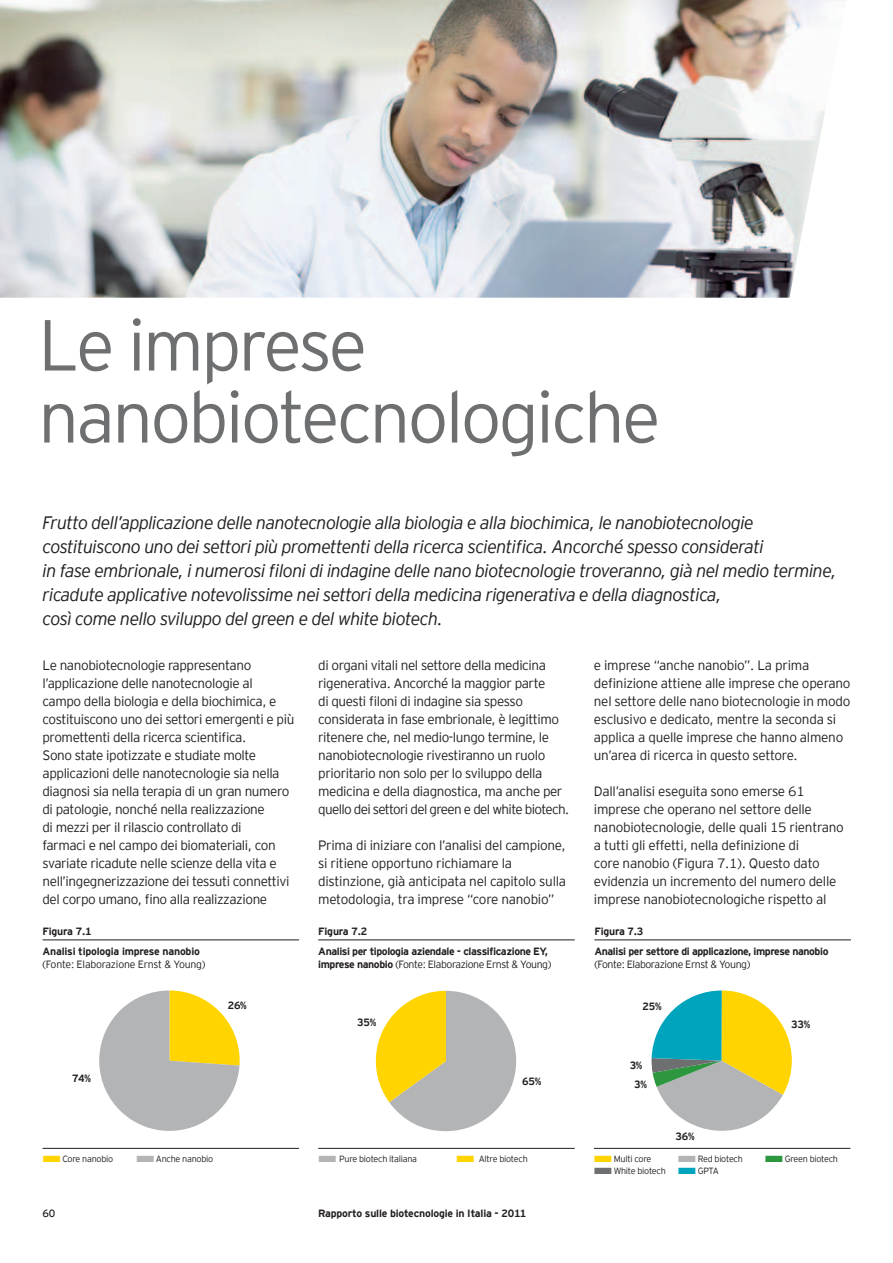
<style>
.page{position:relative;width:893px;height:1263px;background:#fff}
.page>*{position:absolute;margin:0;border:0;box-sizing:border-box;transform-origin:0 0}
.t1{font:300 72px/72px "EY Interstate";letter-spacing:-.04em;color:#6d6f71}
.t2{font:italic 300 18px/24px "EY Interstate";letter-spacing:-.035em;color:#231f20}
.t3{font:300 13.5px/18px "EY Interstate";letter-spacing:-.03em;color:#231f20}
.t4{font:700 10.5px/19.5px "EY Interstate";letter-spacing:-.04em;color:#231f20}
.t5{font:700 10.5px/19.5px "EY Interstate";letter-spacing:-.02em;color:#231f20}
.t6{font:300 10.5px "EY Interstate";letter-spacing:-.04em;color:#231f20}
.t7{font:300 10.5px "EY Interstate";letter-spacing:-.02em;color:#231f20}
.t8{font:10.5px "EY Interstate";color:#231f20}
.t9{font:300 9px "EY Interstate";letter-spacing:-.03em;color:#231f20}
.s1{font-weight:700}
.s2{color:#ffd400}
.s3{color:#b2b4b6}
.s4{color:#2c973e}
.s5{color:#6d6f71}
.s6{color:#00a4bc}
</style>
<div class="page">
<img style="left:0;top:0;width:846px;height:298px">
<hr style="left:43px;top:940px;width:256px;height:1px;background:#231f20">
<hr style="left:318px;top:940px;width:257px;height:1px;background:#231f20">
<hr style="left:594px;top:940px;width:257px;height:1px;background:#231f20">
<hr style="left:43px;top:1148px;width:256px;height:1px;background:#231f20">
<hr style="left:318px;top:1148px;width:257px;height:1px;background:#231f20">
<hr style="left:594px;top:1148px;width:256px;height:1px;background:#231f20">
<svg style="left:375px;top:991px;width:141px;height:140px"></svg>
<svg style="left:651px;top:990px;width:141px;height:141px"></svg>
<svg style="left:99px;top:990px;width:141px;height:141px"></svg>
<h1 class="t1" style="left:38px;top:305px;width:624px">Le imprese nanobiotecnologiche</h1>
<p class="t2" style="left:43px;top:509px;width:796px">Frutto dell’applicazione delle nanotecnologie alla biologia e alla biochimica, le nanobiotecnologie costituiscono uno dei settori più promettenti della ricerca scientifica. Ancorché spesso considerati<br>in fase embrionale, i numerosi filoni di indagine delle nano biotecnologie troveranno, già nel medio termine, ricadute applicative notevolissime nei settori della medicina rigenerativa e della diagnostica,<br>così come nello sviluppo del green e del white biotech.</p>
<p class="t3" style="left:318px;top:655px;width:252px">di organi vitali nel settore della medicina rigenerativa. Ancorché la maggior parte<br>di questi filoni di indagine sia spesso considerata in fase embrionale, è legittimo ritenere che, nel medio-lungo termine, le nanobiotecnologie rivestiranno un ruolo prioritario non solo per lo sviluppo della medicina e della diagnostica, ma anche per quello dei settori del green e del white biotech.</p>
<p class="t3" style="left:318px;top:835px;width:249px">Prima di iniziare con l’analisi del campione, si ritiene opportuno richiamare la distinzione, già anticipata nel capitolo sulla metodologia, tra imprese “core nanobio”</p>
<p class="t3" style="left:594px;top:655px;width:258px">e imprese “anche nanobio”. La prima definizione attiene alle imprese che operano nel settore delle nano biotecnologie in modo esclusivo e dedicato, mentre la seconda si applica a quelle imprese che hanno almeno un’area di ricerca in questo settore.</p>
<p class="t3" style="left:594px;top:781px;width:251px">Dall’analisi eseguita sono emerse 61 imprese che operano nel settore delle nanobiotecnologie, delle quali 15 rientrano a tutti gli effetti, nella definizione di<br>core nanobio (Figura 7.1). Questo dato evidenzia un incremento del numero delle imprese nanobiotecnologiche rispetto al</p>
<p class="t3" style="left:43px;top:655px;width:253px">Le nanobiotecnologie rappresentano l’applicazione delle nanotecnologie al campo della biologia e della biochimica, e costituiscono uno dei settori emergenti e più promettenti della ricerca scientifica.<br>Sono state ipotizzate e studiate molte applicazioni delle nanotecnologie sia nella diagnosi sia nella terapia di un gran numero di patologie, nonché nella realizzazione<br>di mezzi per il rilascio controllato di<br>farmaci e nel campo dei biomateriali, con svariate ricadute nelle scienze della vita e nell’ingegnerizzazione dei tessuti connettivi del corpo umano, fino alla realizzazione</p>
<p class="t5" style="left:43px;top:921px;width:159px">Figura 7.1<br>Analisi tipologia imprese nanobio</p>
<p class="t7" style="left:43px;top:957px;width:165px">(Fonte: Elaborazione Ernst &amp; Young)</p>
<p class="t4" style="left:318px;top:921px;width:231px">Figura 7.2<br>Analisi per tipologia aziendale - classificazione EY,</p>
<p class="t6" style="left:318px;top:957px;width:235px"><span class="s1">imprese nanobio</span> (Fonte: Elaborazione Ernst &amp; Young)</p>
<p class="t4" style="left:594px;top:921px;width:236px">Figura 7.3<br>Analisi per settore di applicazione, imprese nanobio</p>
<p class="t6" style="left:594px;top:957px;width:157px">(Fonte: Elaborazione Ernst &amp; Young)</p>
<p class="t4" style="left:228px;top:995px;width:21px">26%</p>
<p class="t4" style="left:642px;top:996px;width:21px">25%</p>
<p class="t4" style="left:357px;top:1012px;width:21px">35%</p>
<p class="t4" style="left:791px;top:1013px;width:21px">33%</p>
<p class="t4" style="left:630px;top:1055px;width:14px">3%</p>
<p class="t4" style="left:72px;top:1068px;width:21px">74%</p>
<p class="t4" style="left:522px;top:1071px;width:21px">65%</p>
<p class="t4" style="left:634px;top:1073px;width:14px">3%</p>
<p class="t4" style="left:676px;top:1126px;width:21px">36%</p>
<p class="t9" style="left:43px;top:1152px;width:72px"><span class="s2">■</span> Core nanobio</p>
<p class="t9" style="left:136px;top:1152px;width:79px"><span class="s3">■</span> Anche nanobio</p>
<p class="t9" style="left:318px;top:1152px;width:100px"><span class="s3">■</span>Pure biotech italiana</p>
<p class="t9" style="left:456px;top:1152px;width:73px"><span class="s2">■</span> Altre biotech</p>
<p class="t9" style="left:594px;top:1152px;width:59px"><span class="s2">■</span> Multi core</p>
<p class="t9" style="left:678px;top:1152px;width:66px"><span class="s3">■</span> Red biotech</p>
<p class="t9" style="left:765px;top:1152px;width:75px"><span class="s4">■</span> Green biotech</p>
<p class="t9" style="left:594px;top:1164px;width:73px"><span class="s5">■</span> White biotech</p>
<p class="t9" style="left:678px;top:1164px;width:43px"><span class="s6">■</span> GPTA</p>
<p class="t8" style="left:43px;top:1206px;width:14px">60</p>
<p class="t5" style="left:318px;top:1203px;width:210px">Rapporto sulle biotecnologie in Italia - 2011</p>
</div>
